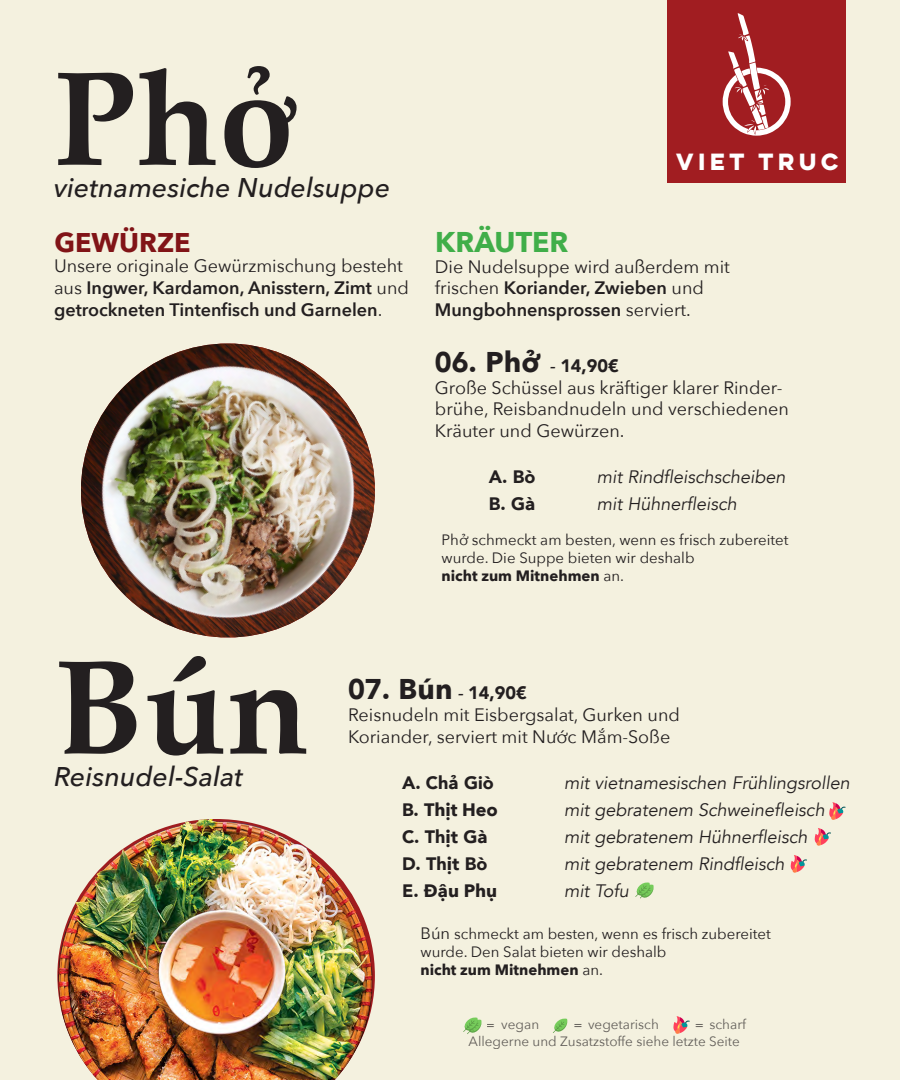
<style>
.page{position:relative;width:900px;height:1080px;background:#f4f1df}
.page>*{position:absolute;margin:0;border:0;box-sizing:border-box;transform-origin:0 0}
.t1{font:700 135px "Palatino";color:#231f20}
.t2{font:700 28.5px "Avenir Next";color:#40ae49}
.t3{font:italic 500 27px "Avenir Next";color:#231f20}
.t4{font:700 27px "Avenir Next";color:#811417}
.t5{font:700 21px "Lulo Clean W01 One";color:#fff}
.t6{font:18px/21.6px "Avenir Next";color:#231f20}
.t7{font:italic 18px "Avenir";color:#231f20}
.t8{font:600 18px/21.6px "Avenir Next";color:#231f20}
.t9{font:900 18px "Avenir";color:#231f20}
.t10{font:700 18px "Avenir Next";color:#231f20}
.t11{font:15px/18px "Avenir Next";color:#231f20}
.t12{font:700 15px "Avenir Next";color:#231f20}
.t13{font:13.5px/16.5px "Avenir Next";color:#231f20}
.s1{font-weight:400}
.s2{font-weight:600}
.s3{font-size:28.5px}
.s4{font-family:"Avenir Next";font-weight:700;font-size:28.5px}
.s5{font-weight:500;font-style:italic}
.s6{font-family:"Avenir Next";font-weight:700}
.s7{font-family:"Avenir";font-weight:900}
.s8{font-size:16.5px}
</style>
<div class="page">
<div style="left:667px;top:0;width:179px;height:183px;background:#a11d21"></div>
<svg style="left:723px;top:13px;width:68px;height:123px"></svg>
<img style="left:57px;top:819px;width:318px;height:261px">
<svg style="left:673px;top:1016px;width:17px;height:18px"></svg>
<img style="left:81px;top:343px;width:294px;height:295px">
<svg style="left:635px;top:882px;width:19px;height:17px"></svg>
<svg style="left:829px;top:802px;width:17px;height:18px"></svg>
<svg style="left:815px;top:828px;width:16px;height:18px"></svg>
<svg style="left:791px;top:855px;width:16px;height:18px"></svg>
<svg style="left:463px;top:1017px;width:19px;height:17px"></svg>
<svg style="left:553px;top:1018px;width:15px;height:15px"></svg>
<p class="t1" style="left:54px;top:4px;width:244px">Phở</p>
<p class="t3" style="left:54px;top:165px;width:338px">vietnamesiche Nudelsuppe</p>
<p class="t4" style="left:54px;top:219px;width:138px">GEWÜRZE</p>
<p class="t8" style="left:54px;top:255px;width:356px"><span class="s1">Unsere originale Gewürzmischung besteht aus</span> Ingwer, Kardamon, Anisstern, Zimt <span class="s1">und </span>getrockneten Tintenfisch und Garnelen<span class="s1">.</span></p>
<p class="t2" style="left:435px;top:218px;width:135px">KRÄUTER</p>
<p class="t5" style="left:676px;top:146px;width:168px">VIET TRUC</p>
<p class="t6" style="left:435px;top:255px;width:297px">Die Nudelsuppe wird außerdem mit frischen <span class="s2">Koriander, Zwieben</span> und<br><span class="s2">Mungbohnensprossen</span> serviert.</p>
<p class="t9" style="left:435px;top:350px;width:186px"><span class="s3">06.</span> <span class="s4">Phở</span> <span class="s5">-</span> 14,90€</p>
<p class="t6" style="left:435px;top:376px;width:356px">Große Schüssel aus kräftiger klarer Rinder&shy;brühe, Reisbandnudeln und verschiedenen<br>Kräuter und Gewürzen.</p>
<p class="t9" style="left:489px;top:462px;width:48px">A. Bò</p>
<p class="t7" style="left:597px;top:466px;width:190px">mit Rindfleischscheiben</p>
<p class="t9" style="left:489px;top:489px;width:48px">B. G<span class="s6">à</span></p>
<p class="t7" style="left:597px;top:493px;width:141px">mit Hühnerfleisch</p>
<p class="t11" style="left:442px;top:530px;width:348px">Phở schmeckt am besten, wenn es frisch zubereitet wurde. Die Suppe bieten wir deshalb</p>
<p class="t12" style="left:442px;top:563px;width:184px">nicht zum Mitnehmen <span class="s1">an.</span></p>
<p class="t1" style="left:54px;top:593px;width:257px">Bún</p>
<p class="t3" style="left:54px;top:754px;width:191px">Reisnudel-Salat</p>
<p class="t9" style="left:348px;top:678px;width:180px"><span class="s3">07.</span> <span class="s4">Bún</span> <span class="s5">-</span> 14,90€</p>
<p class="t6" style="left:348px;top:703px;width:333px">Reisnudeln mit Eisbergsalat, Gurken und</p>
<p class="t6" style="left:348px;top:725px;width:324px">Koriander, serviert mit Nước Mắm-Soße</p>
<p class="t9" style="left:402px;top:767px;width:93px">A. Ch<span class="s6">ả</span> Giò</p>
<p class="t7" style="left:564px;top:772px;width:287px">mit vietnamesischen Frühlingsrollen</p>
<p class="t10" style="left:402px;top:794px;width:97px"><span class="s7">B.</span> Thịt Heo</p>
<p class="t7" style="left:564px;top:799px;width:262px">mit gebratenem Schweinefleisch</p>
<p class="t9" style="left:402px;top:821px;width:87px">C. Th<span class="s6">ị</span>t G<span class="s6">à</span></p>
<p class="t7" style="left:564px;top:826px;width:245px">mit gebratenem Hühnerfleisch</p>
<p class="t9" style="left:402px;top:848px;width:87px">D. Th<span class="s6">ị</span>t Bò</p>
<p class="t7" style="left:564px;top:853px;width:222px">mit gebratenem Rindfleisch</p>
<p class="t10" style="left:402px;top:875px;width:97px"><span class="s7">E.</span> Đậu Phụ</p>
<p class="t7" style="left:564px;top:880px;width:66px">mit Tofu</p>
<p class="t11" style="left:421px;top:924px;width:352px"><span class="s8">Bún</span> schmeckt am besten, wenn es frisch zubereitet wurde. Den Salat bieten wir deshalb</p>
<p class="t12" style="left:421px;top:957px;width:184px">nicht zum Mitnehmen <span class="s1">an.</span></p>
<p class="t13" style="left:469px;top:1016px;width:279px;text-indent:241px">scharf<br>Allegerne und Zusatzstoffe siehe letzte Seite</p>
<p class="t13" style="left:501px;top:1016px;width:39px">vegan</p>
<p class="t13" style="left:588px;top:1016px;width:72px">vegetarisch</p>
</div>
